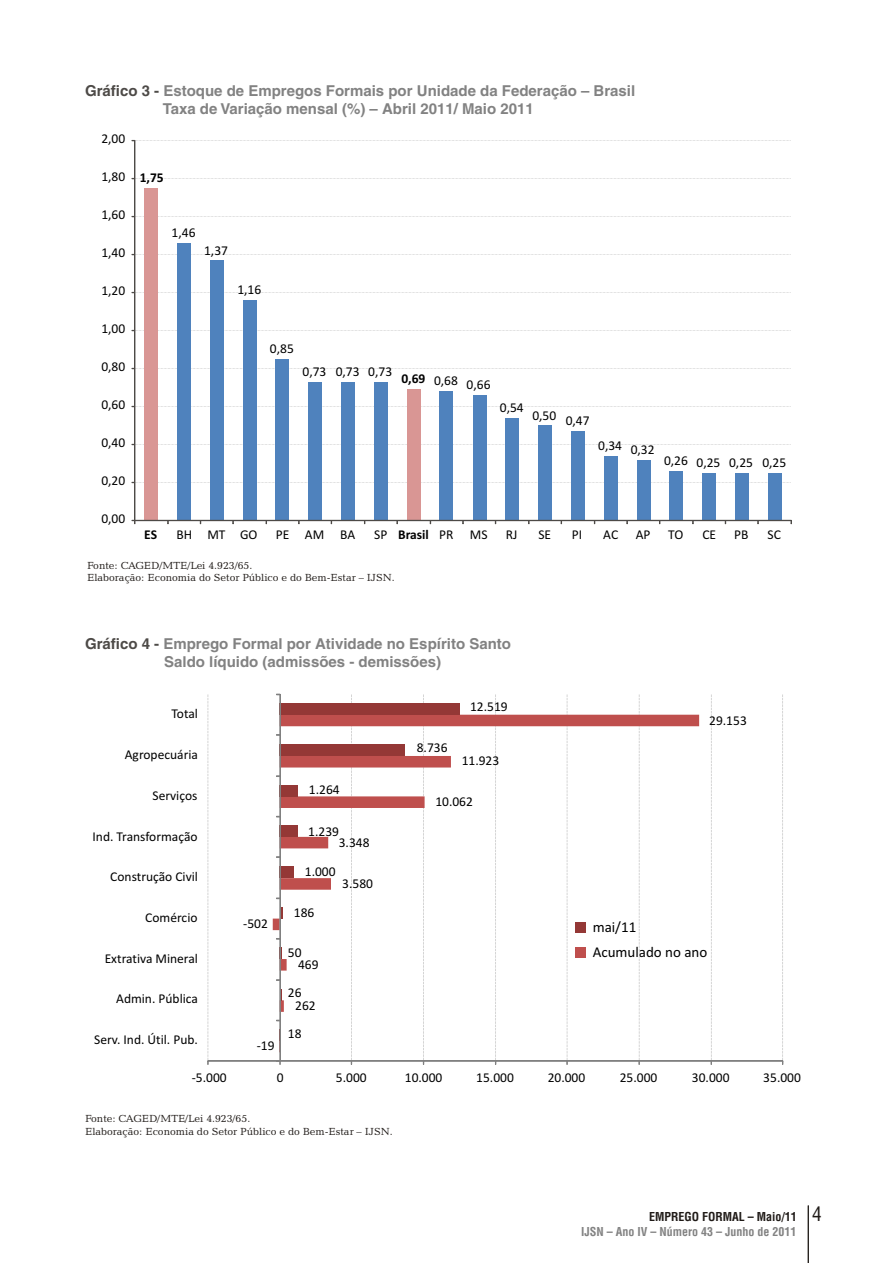
<style>
.page{position:relative;width:893px;height:1263px;background:#fff}
.page>*{position:absolute;margin:0;border:0;box-sizing:border-box;transform-origin:0 0}
.t1{font:700 15px/17.9px "Helvetica LT";color:#828282}
.t2{font:15px/25.5px "Calibri";color:#000}
.t3{font:13.5px "Calibri";color:#000}
.t4{font:700 13.5px "Calibri";color:#000}
.t5{font:700 condensed 12px/15.9px "Helvetica LT";color:#828282}
.t6{font:10.5px/12.6px "Candida BT";color:#1f1a17}
.s1{color:#4d4a47}
.s2{font-weight:700}
.s3{color:#1f1a17}
.s4{font-weight:400;font-size:19.5px;color:#1f1a17}
</style>
<div class="page">
<hr style="left:808px;top:1205px;width:1px;height:58px;background:#1f1a17">
<svg style="left:132px;top:140px;width:660px;height:384px"></svg>
<svg style="left:207px;top:694px;width:576px;height:371px"></svg>
<p class="t1" style="left:163px;top:83px;width:474px;text-indent:-78px"><span class="s1">Gráfico 3 -</span> Estoque de Empregos Formais por Unidade da Federação – Brasil<br>Taxa de Variação mensal (%) – Abril 2011/ Maio 2011</p>
<p class="t3" style="left:101px;top:133px;width:25px">2,00</p>
<p class="t3" style="left:101px;top:171px;width:25px">1,80</p>
<p class="t3" style="left:101px;top:209px;width:25px">1,60</p>
<p class="t3" style="left:101px;top:247px;width:25px">1,40</p>
<p class="t3" style="left:101px;top:285px;width:25px">1,20</p>
<p class="t3" style="left:101px;top:323px;width:25px">1,00</p>
<p class="t3" style="left:101px;top:361px;width:25px">0,80</p>
<p class="t3" style="left:101px;top:399px;width:25px">0,60</p>
<p class="t3" style="left:101px;top:437px;width:25px">0,40</p>
<p class="t3" style="left:101px;top:475px;width:25px">0,20</p>
<p class="t3" style="left:101px;top:513px;width:25px">0,00</p>
<p class="t4" style="left:140px;top:172px;width:26px">1,75</p>
<p class="t3" style="left:172px;top:227px;width:25px">1,46</p>
<p class="t3" style="left:204px;top:244px;width:25px">1,37</p>
<p class="t3" style="left:237px;top:284px;width:25px">1,16</p>
<p class="t3" style="left:270px;top:343px;width:25px">0,85</p>
<p class="t3" style="left:302px;top:366px;width:91px">0,73 0,73 0,73</p>
<p class="t3" style="left:401px;top:377px;width:91px"><sup>0,69</sup> 0,68 0,66</p>
<p class="t3" style="left:500px;top:402px;width:25px">0,54</p>
<p class="t3" style="left:532px;top:412px;width:59px">0,50 0,47</p>
<p class="t3" style="left:598px;top:442px;width:58px">0,34 0,32</p>
<p class="t3" style="left:664px;top:457px;width:124px">0,26 0,25 0,25 0,25</p>
<p class="t4" style="left:144px;top:529px;width:14px">ES</p>
<p class="t3" style="left:177px;top:529px;width:82px">BH MT GO</p>
<p class="t3" style="left:276px;top:529px;width:81px">PE AM BA</p>
<p class="t3" style="left:374px;top:529px;width:115px">SP <span class="s2">Brasil</span> PR MS</p>
<p class="t3" style="left:506px;top:529px;width:13px">RJ</p>
<p class="t3" style="left:538px;top:529px;width:14px">SE</p>
<p class="t3" style="left:572px;top:529px;width:12px">PI</p>
<p class="t3" style="left:603px;top:529px;width:17px">AC</p>
<p class="t3" style="left:636px;top:529px;width:16px">AP</p>
<p class="t3" style="left:668px;top:529px;width:17px">TO</p>
<p class="t3" style="left:702px;top:529px;width:15px">CE</p>
<p class="t3" style="left:734px;top:529px;width:16px">PB</p>
<p class="t3" style="left:767px;top:529px;width:15px">SC</p>
<p class="t6" style="left:87px;top:560px;width:309px">Fonte: CAGED/MTE/Lei 4.923/65.<br>Elaboração: Economia do Setor Público e do Bem-Estar – IJSN.</p>
<p class="t1" style="left:164px;top:636px;width:348px;text-indent:-79px"><span class="s1">Gráfico 4 -</span> Emprego Formal por Atividade no Espírito Santo<br>Saldo líquido (admissões - demissões)</p>
<p class="t3" style="left:172px;top:708px;width:28px">Total</p>
<p class="t3" style="left:470px;top:700px;width:39px">12.519</p>
<p class="t3" style="left:125px;top:749px;width:75px">Agropecuária</p>
<p class="t3" style="left:417px;top:742px;width:32px">8.736</p>
<p class="t3" style="left:462px;top:755px;width:39px">11.923</p>
<p class="t3" style="left:153px;top:790px;width:46px">Serviços</p>
<p class="t3" style="left:309px;top:784px;width:32px">1.264</p>
<p class="t3" style="left:435px;top:796px;width:39px">10.062</p>
<p class="t3" style="left:93px;top:830px;width:107px">Ind. Transformação</p>
<p class="t3" style="left:308px;top:825px;width:32px">1.239</p>
<p class="t3" style="left:339px;top:837px;width:32px">3.348</p>
<p class="t3" style="left:110px;top:871px;width:89px">Construção Civil</p>
<p class="t3" style="left:305px;top:866px;width:32px">1.000</p>
<p class="t3" style="left:342px;top:877px;width:32px">3.580</p>
<p class="t3" style="left:145px;top:912px;width:54px">Comércio</p>
<p class="t3" style="left:243px;top:918px;width:26px">-502</p>
<p class="t3" style="left:294px;top:906px;width:22px">186</p>
<p class="t3" style="left:105px;top:953px;width:95px">Extrativa Mineral</p>
<p class="t3" style="left:288px;top:946px;width:15px">50</p>
<p class="t3" style="left:298px;top:959px;width:22px">469</p>
<p class="t3" style="left:116px;top:993px;width:83px">Admin. Pública</p>
<p class="t3" style="left:288px;top:987px;width:15px">26</p>
<p class="t3" style="left:295px;top:1000px;width:22px">262</p>
<p class="t3" style="left:94px;top:1034px;width:105px">Serv. Ind. Útil. Pub.</p>
<p class="t3" style="left:257px;top:1040px;width:19px">-19</p>
<p class="t3" style="left:288px;top:1027px;width:15px">18</p>
<p class="t3" style="left:709px;top:715px;width:39px">29.153</p>
<p class="t2" style="left:593px;top:915px;width:116px">mai/11<br>Acumulado no ano</p>
<p class="t3" style="left:192px;top:1072px;width:36px">-5.000</p>
<p class="t3" style="left:277px;top:1072px;width:8px">0</p>
<p class="t3" style="left:336px;top:1072px;width:32px">5.000</p>
<p class="t3" style="left:405px;top:1072px;width:39px">10.000</p>
<p class="t3" style="left:476px;top:1072px;width:39px">15.000</p>
<p class="t3" style="left:548px;top:1072px;width:39px">20.000</p>
<p class="t3" style="left:620px;top:1072px;width:39px">25.000</p>
<p class="t3" style="left:692px;top:1072px;width:39px">30.000</p>
<p class="t3" style="left:763px;top:1072px;width:39px">35.000</p>
<p class="t6" style="left:85px;top:1113px;width:309px">Fonte: CAGED/MTE/Lei 4.923/65.<br>Elaboração: Economia do Setor Público e do Bem-Estar – IJSN.</p>
<p class="t5" style="left:581px;top:1209px;width:242px;text-indent:68px"><span class="s3">EMPREGO FORMAL – Maio/11</span> <span class="s4">4<br></span>IJSN – Ano IV – Número 43 – Junho de 2011</p>
</div>
